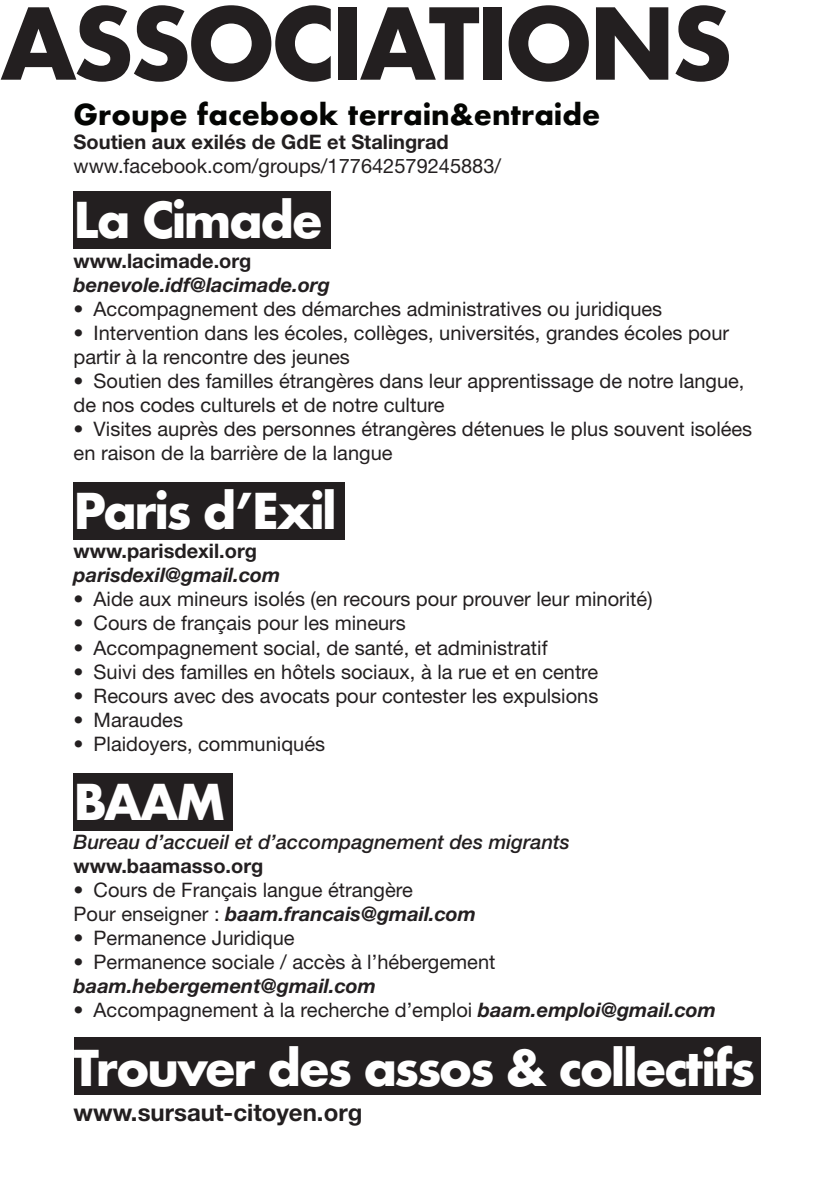
<style>
.page{position:relative;width:840px;height:1191px;background:#fff}
.page>*{position:absolute;margin:0;border:0;box-sizing:border-box;transform-origin:0 0}
.t1{font:700 96px "Futura";letter-spacing:-.05em;color:#231f20}
.t2{font:700 48px "Futura";letter-spacing:-.05em;color:#fff}
.t3{font:700 28px "Futura";color:#040503}
.t4{font:700 24px "Helvetica Neue LT Std";color:#231f20}
.t5{font:20px/24px "Helvetica Neue LT Std";color:#231f20}
.t6{font:700 20px "Helvetica Neue LT Std";color:#231f20}
.t7{font:italic 700 20px "Helvetica Neue LT Std";color:#231f20}
.t8{font:italic 500 20px "Helvetica Neue LT Std";color:#231f20}
.s1{font-weight:700;font-style:italic}
</style>
<div class="page">
<div style="left:73px;top:191px;width:257px;height:58px;background:#231f20"></div>
<div style="left:73px;top:482px;width:272px;height:57px;background:#231f20"></div>
<div style="left:74px;top:1037px;width:686px;height:57px;background:#231f20"></div>
<div style="left:73px;top:773px;width:159px;height:57px;background:#231f20"></div>
<h1 class="t1" style="left:0;top:-26px;width:734px">ASSOCIATIONS</h1>
<h3 class="t3" style="left:74px;top:95px;width:528px">Groupe facebook terrain&amp;entraide</h3>
<p class="t6" style="left:74px;top:130px;width:376px">Soutien aux exilés de GdE et Stalingrad</p>
<p class="t5" style="left:74px;top:154px;width:429px">www.facebook.com/groups/177642579245883/</p>
<h2 class="t2" style="left:74px;top:185px;width:250px">La Cimade</h2>
<p class="t6" style="left:74px;top:248px;width:179px">www.lacimade.org</p>
<p class="t7" style="left:74px;top:272px;width:257px">benevole.idf@lacimade.org</p>
<p class="t5" style="left:74px;top:296px;width:589px">• Accompagnement des démarches administratives ou juridiques</p>
<p class="t5" style="left:74px;top:320px;width:656px">• Intervention dans les écoles, collèges, universités, grandes écoles pour partir à la rencontre des jeunes</p>
<p class="t5" style="left:74px;top:368px;width:672px">• Soutien des familles étrangères dans leur apprentissage de notre langue, de nos codes culturels et de notre culture</p>
<p class="t5" style="left:74px;top:416px;width:679px">• Visites auprès des personnes étrangères détenues le plus souvent isolées en raison de la barrière de la langue</p>
<h2 class="t2" style="left:74px;top:476px;width:264px">Paris d’Exil</h2>
<p class="t6" style="left:74px;top:539px;width:185px">www.parisdexil.org</p>
<p class="t7" style="left:74px;top:563px;width:208px">parisdexil@gmail.com</p>
<p class="t5" style="left:74px;top:587px;width:580px">• Aide aux mineurs isolés (en recours pour prouver leur minorité)</p>
<p class="t5" style="left:74px;top:611px;width:333px">• Cours de français pour les mineurs</p>
<p class="t5" style="left:74px;top:635px;width:475px">• Accompagnement social, de santé, et administratif</p>
<p class="t5" style="left:74px;top:659px;width:526px">• Suivi des familles en hôtels sociaux, à la rue et en centre</p>
<p class="t5" style="left:74px;top:683px;width:526px">• Recours avec des avocats pour contester les expulsions</p>
<p class="t5" style="left:74px;top:707px;width:111px">• Maraudes</p>
<p class="t5" style="left:74px;top:731px;width:253px">• Plaidoyers, communiqués</p>
<h2 class="t2" style="left:74px;top:766px;width:154px">BAAM</h2>
<p class="t8" style="left:74px;top:830px;width:497px">Bureau d’accueil et d’accompagnement des migrants</p>
<p class="t6" style="left:74px;top:853px;width:191px">www.baamasso.org</p>
<p class="t5" style="left:74px;top:877px;width:403px">• Cours de Français langue étrangère<br>Pour enseigner : <span class="s1">baam.francais@gmail.com</span></p>
<p class="t5" style="left:74px;top:925px;width:222px">• Permanence Juridique</p>
<p class="t5" style="left:74px;top:949px;width:423px">• Permanence sociale / accès à l’hébergement</p>
<p class="t7" style="left:74px;top:973px;width:303px">baam.hebergement@gmail.com</p>
<p class="t5" style="left:74px;top:997px;width:643px">• Accompagnement à la recherche d’emploi <span class="s1">baam.emploi@gmail.com</span></p>
<h2 class="t2" style="left:74px;top:1033px;width:682px">Trouver des assos &amp; collectifs</h2>
<p class="t4" style="left:74px;top:1097px;width:290px">www.sursaut-citoyen.org</p>
</div>
